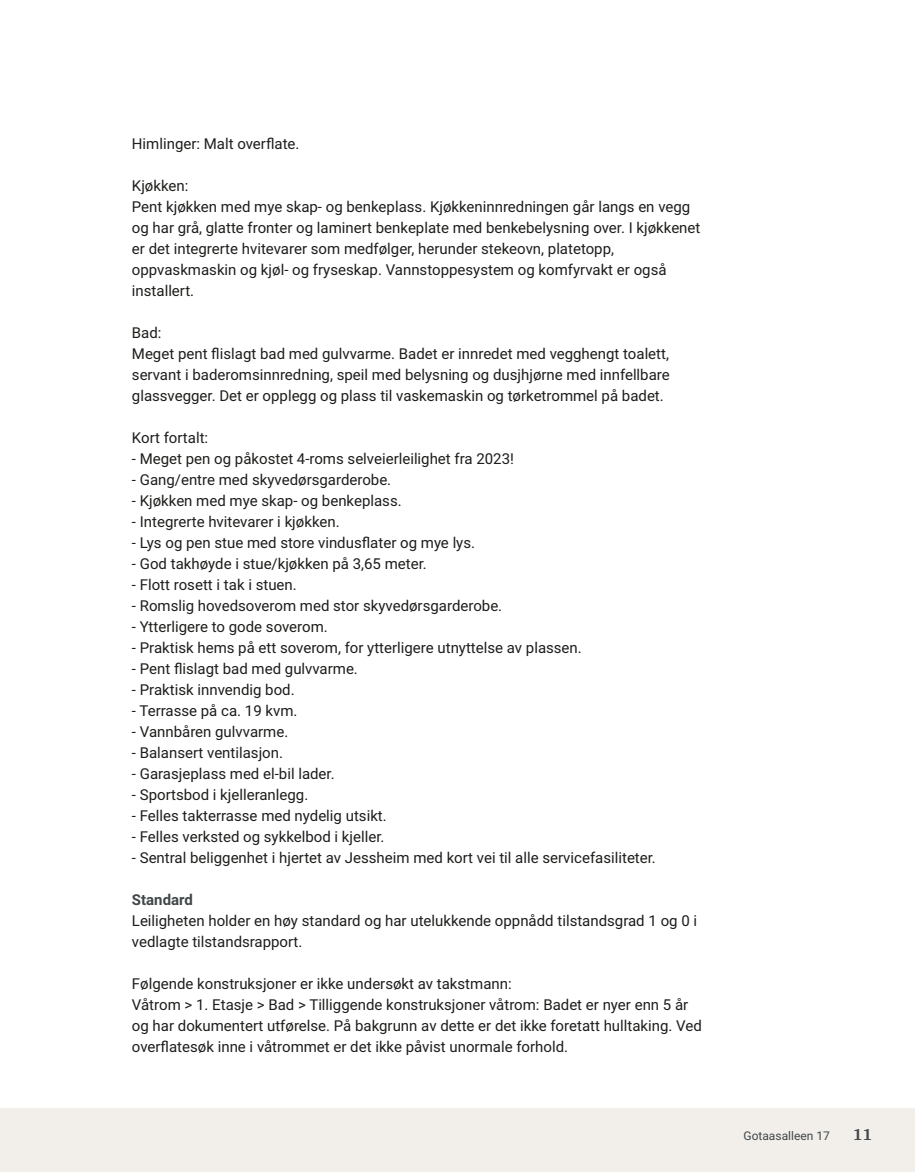
<style>
.page{position:relative;width:915px;height:1172px;background:#fff}
.page>*{position:absolute;margin:0;border:0;box-sizing:border-box;transform-origin:0 0}
.t1{font:700 18px "Arya";color:#414749}
.t2{font:15px/21px "Roboto";color:#1d1d1b}
.t3{font:700 15px "Roboto";color:#414749}
.t4{font:12px "Roboto";color:#414749}
</style>
<div class="page">
<div style="left:0;top:1108px;width:914px;height:64px;background:#f2eeea"></div>
<p class="t2" style="left:132px;top:132px;width:169px">Himlinger: Malt overflate.</p>
<p class="t2" style="left:132px;top:174px;width:570px">Kjøkken:<br>Pent kjøkken med mye skap‑ og benkeplass. Kjøkkeninnredningen går langs en vegg og har grå, glatte fronter og laminert benkeplate med benkebelysning over. I kjøkkenet er det integrerte hvitevarer som medfølger, herunder stekeovn, platetopp, oppvaskmaskin og kjøl‑ og fryseskap. Vannstoppesystem og komfyrvakt er også installert.</p>
<p class="t2" style="left:132px;top:321px;width:539px">Bad:<br>Meget pent flislagt bad med gulvvarme. Badet er innredet med vegghengt toalett, servant i baderomsinnredning, speil med belysning og dusjhjørne med innfellbare glassvegger. Det er opplegg og plass til vaskemaskin og tørketrommel på badet.</p>
<p class="t2" style="left:132px;top:426px;width:525px">Kort fortalt:<br>‑ Meget pen og påkostet 4‑roms selveierleilighet fra 2023!<br>‑ Gang/entre med skyvedørsgarderobe.<br>‑ Kjøkken med mye skap‑ og benkeplass.<br>‑ Integrerte hvitevarer i kjøkken.<br>‑ Lys og pen stue med store vindusflater og mye lys.<br>‑ God takhøyde i stue/kjøkken på 3,65 meter.<br>‑ Flott rosett i tak i stuen.<br>‑ Romslig hovedsoverom med stor skyvedørsgarderobe.<br>‑ Ytterligere to gode soverom.<br>‑ Praktisk hems på ett soverom, for ytterligere utnyttelse av plassen.<br>‑ Pent flislagt bad med gulvvarme.<br>‑ Praktisk innvendig bod.<br>‑ Terrasse på ca. 19 kvm.<br>‑ Vannbåren gulvvarme.<br>‑ Balansert ventilasjon.<br>‑ Garasjeplass med el‑bil lader.<br>‑ Sportsbod i kjelleranlegg.<br>‑ Felles takterrasse med nydelig utsikt.<br>‑ Felles verksted og sykkelbod i kjeller.<br>‑ Sentral beliggenhet i hjertet av Jessheim med kort vei til alle servicefasiliteter.</p>
<p class="t3" style="left:132px;top:889px;width:63px">Standard</p>
<p class="t2" style="left:132px;top:909px;width:566px">Leiligheten holder en høy standard og har utelukkende oppnådd tilstandsgrad 1 og 0 i vedlagte tilstandsrapport.</p>
<p class="t2" style="left:132px;top:972px;width:571px">Følgende konstruksjoner er ikke undersøkt av takstmann:<br>Våtrom &gt; 1. Etasje &gt; Bad &gt; Tilliggende konstruksjoner våtrom: Badet er nyer enn 5 år og har dokumentert utførelse. På bakgrunn av dette er det ikke foretatt hulltaking. Ved overflatesøk inne i våtrommet er det ikke påvist unormale forhold.</p>
<p class="t4" style="left:743px;top:1127px;width:88px">Gotaasalleen 17</p>
<p class="t1" style="left:852px;top:1123px;width:21px">11</p>
</div>
